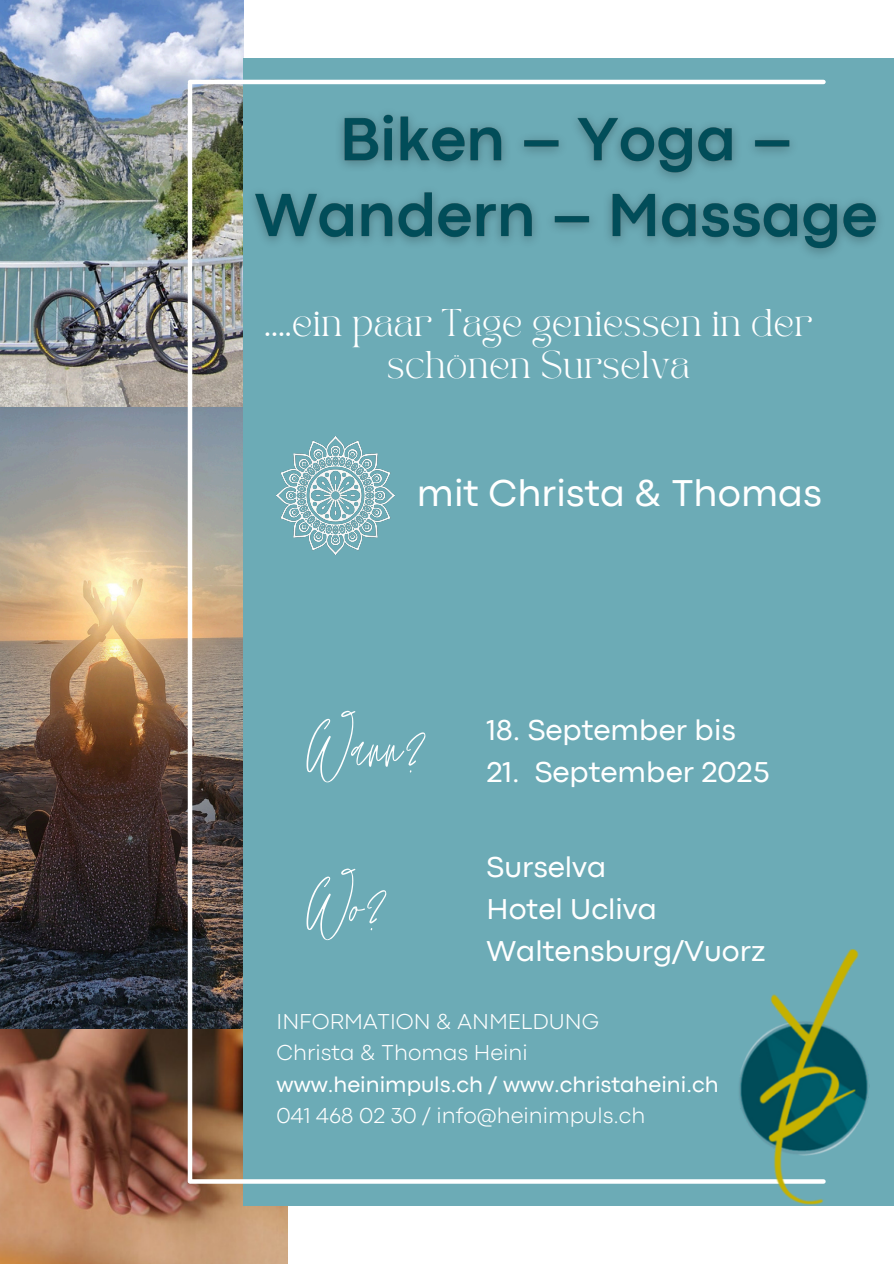
<style>
.page{position:relative;width:894px;height:1264px;background:#fff}
.page>*{position:absolute;margin:0;border:0;box-sizing:border-box;transform-origin:0 0}
.t1{font:82.5px "Jonathan";color:#fff}
.t2{font:39px "Codec Pro";color:#fff}
.t3{font:30px/41.7px "Codec Pro";color:#fff}
.t4{font:27px/42.8px "TAN PEARL Regular";color:#fff;text-align:center}
.t5{font:300 22.5px "Codec Pro";color:#fff}
.t6{font:22.5px "Codec Pro";color:#fff}
</style>
<div class="page">
<img style="left:0;top:0;width:243px;height:407px">
<img style="left:0;top:407px;width:243px;height:622px">
<img style="left:0;top:1029px;width:287px;height:234px">
<div style="left:243px;top:58px;width:650px;height:1147px;background:#6cabb6"></div>
<hr style="left:190px;top:80px;width:633px;height:4px;background:#fff">
<svg style="left:191px;top:1179px;width:546px;height:4px;background:#f6f9fa"></svg>
<hr style="left:188px;top:84px;width:4px;height:1097px;background:#fff">
<img style="left:276px;top:436px;width:118px;height:118px">
<img style="left:737px;top:949px;width:133px;height:255px">
<img style="left:238px;top:101px;width:641px;height:166px">
<p class="t4" style="left:264px;top:304px;width:549px">....ein paar Tage geniessen in der schönen Surselva</p>
<p class="t2" style="left:417px;top:479px;width:406px">mit Christa &amp; Thomas</p>
<h1 class="t1" style="left:306px;top:703px;width:124px">Wann?</h1>
<h1 class="t1" style="left:306px;top:861px;width:85px">Wo?</h1>
<p class="t3" style="left:486px;top:711px;width:251px">18. September bis</p>
<p class="t3" style="left:486px;top:753px;width:284px">21. September 2025</p>
<p class="t3" style="left:486px;top:848px;width:280px">Surselva<br>Hotel Ucliva<br>Waltensburg/Vuorz</p>
<p class="t5" style="left:276px;top:1013px;width:324px">INFORMATION &amp; ANMELDUNG</p>
<p class="t5" style="left:276px;top:1044px;width:253px">Christa &amp; Thomas Heini</p>
<p class="t6" style="left:276px;top:1076px;width:443px">www.heinimpuls.ch / www.christaheini.ch</p>
<h4 class="t5" style="left:276px;top:1107px;width:370px">041 468 02 30 / info@heinimpuls.ch</h4>
</div>
